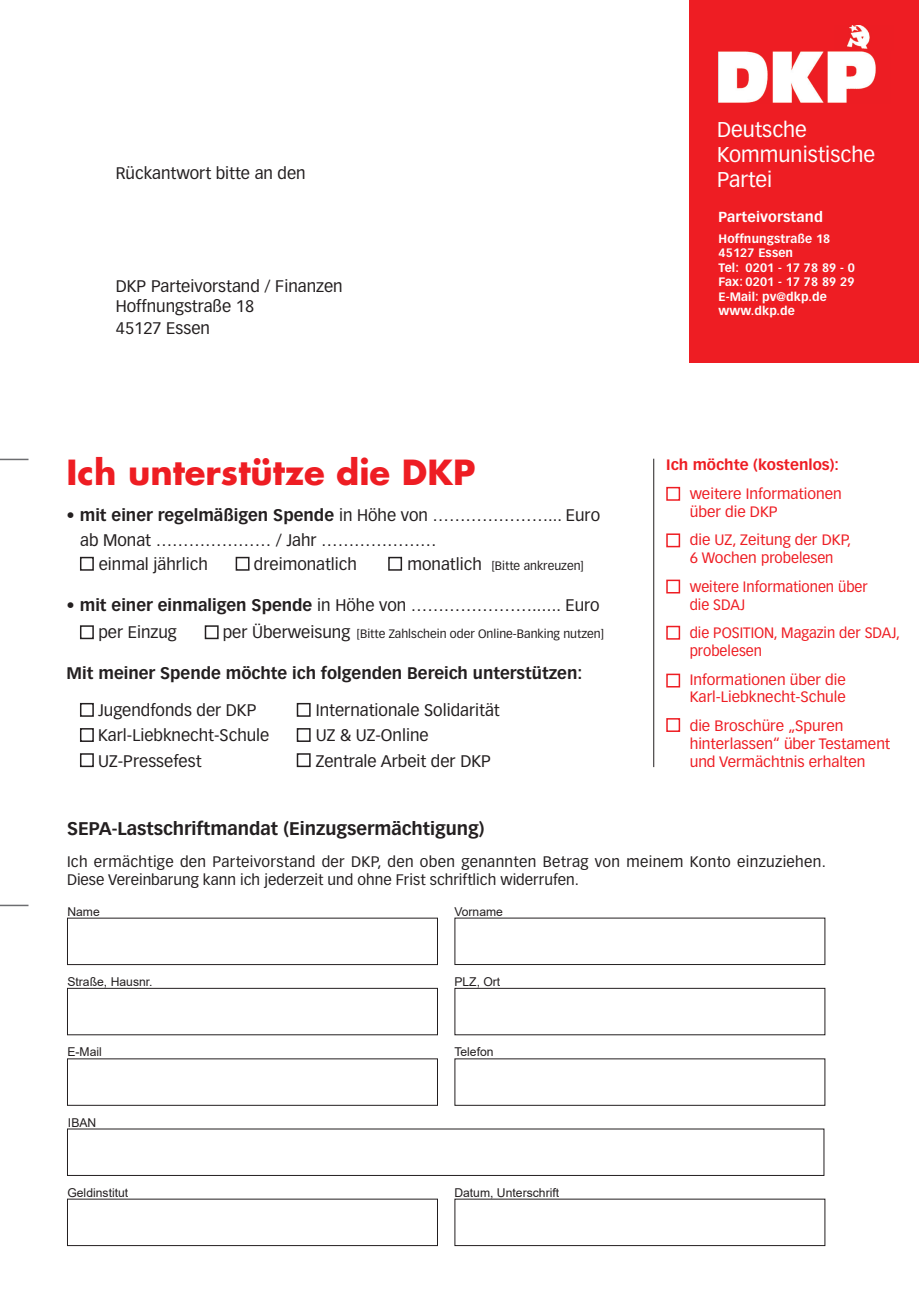
<style>
.page{position:relative;width:919px;height:1289px;background:#fff}
.page>*{position:absolute;margin:0;border:0;box-sizing:border-box;transform-origin:0 0}
.t1{font:700 33.9px "Futura";color:#ee1d23}
.t2{font:21px/25.2px "Vectora LT Std";color:#fff}
.t3{font:700 18px "Vectora LT Std";color:#231f20}
.t4{font:16.5px/27px "Vectora LT Std";color:#231f20}
.t5{font:700 16.5px "Vectora LT Std";color:#231f20}
.t6{font:15px/18px "Vectora LT Std";letter-spacing:.02em;color:#231f20}
.t7{font:14.85px/17.9px "Vectora LT Std";color:#ee1d23}
.t8{font:700 14.85px "Vectora LT Std";color:#ee1d23}
.t9{font:700 14.25px "Vectora LT Std";letter-spacing:.01em;color:#fff}
.t10{font:12.15px "Arial";color:#231f20}
.t11{font:700 12px/14.4px "Vectora LT Std";letter-spacing:.01em;color:#fff}
.t12{font:12px "Vectora LT Std";color:#231f20}
.s1{font-weight:400}
.s2{font-size:16.5px}
.s3{font-weight:700}
</style>
<div class="page">
<div style="left:67px;top:917px;width:371px;height:48px;background:#fff;border:1px solid #231f20"></div>
<div style="left:67px;top:987px;width:371px;height:48px;background:#fff;border:1px solid #231f20"></div>
<div style="left:454px;top:917px;width:371px;height:48px;background:#fff;border:1px solid #231f20"></div>
<div style="left:454px;top:987px;width:371px;height:48px;background:#fff;border:1px solid #231f20"></div>
<div style="left:80px;top:557px;width:14px;height:13px;border:2px solid #231f20"></div>
<div style="left:80px;top:625px;width:14px;height:14px;border:2px solid #231f20"></div>
<div style="left:80px;top:703px;width:14px;height:13px;border:2px solid #231f20"></div>
<div style="left:297px;top:703px;width:13px;height:13px;border:2px solid #231f20"></div>
<div style="left:80px;top:728px;width:14px;height:14px;border:2px solid #231f20"></div>
<div style="left:80px;top:753px;width:14px;height:14px;border:2px solid #231f20"></div>
<div style="left:297px;top:728px;width:13px;height:14px;border:2px solid #231f20"></div>
<div style="left:297px;top:753px;width:13px;height:14px;border:2px solid #231f20"></div>
<div style="left:236px;top:557px;width:13px;height:13px;border:2px solid #231f20"></div>
<div style="left:205px;top:625px;width:13px;height:14px;border:2px solid #231f20"></div>
<div style="left:388px;top:557px;width:14px;height:13px;border:2px solid #231f20"></div>
<hr style="left:0;top:458px;width:28px;height:2px;background:#6c6d70">
<hr style="left:0;top:904px;width:28px;height:2px;background:#6c6d70">
<div style="left:666px;top:487px;width:14px;height:14px;border:2px solid #ee1d23"></div>
<div style="left:666px;top:533px;width:14px;height:14px;border:2px solid #ee1d23"></div>
<div style="left:666px;top:579px;width:14px;height:14px;border:2px solid #ee1d23"></div>
<div style="left:666px;top:625px;width:14px;height:14px;border:2px solid #ee1d23"></div>
<div style="left:666px;top:673px;width:14px;height:14px;border:2px solid #ee1d23"></div>
<div style="left:666px;top:718px;width:14px;height:14px;border:2px solid #ee1d23"></div>
<hr style="left:653px;top:458px;width:1px;height:309px;background:#231f20">
<div style="left:689px;top:0;width:229px;height:363px;background:#ee1d23"></div>
<img style="left:718px;top:51px;width:158px;height:52px">
<img style="left:847px;top:25px;width:23px;height:24px">
<p class="t4" style="left:116px;top:159px;width:191px">Rückantwort bitte an den</p>
<p class="t4" style="left:116px;top:276px;width:228px;line-height:19.8px">DKP Parteivorstand / Finanzen<br>Hoffnungstraße 18</p>
<p class="t4" style="left:116px;top:314px;width:96px">45127 Essen</p>
<h1 class="t1" style="left:67px;top:449px;width:410px">Ich unterstütze die DKP</h1>
<p class="t5" style="left:67px;top:505px;width:535px">• mit einer regelmäßigen Spende <span class="s1">in Höhe von …………………... Euro</span></p>
<p class="t4" style="left:80px;top:526px;width:358px">ab Monat ………………… / Jahr …………………</p>
<p class="t4" style="left:99px;top:550px;width:111px">einmal jährlich</p>
<p class="t4" style="left:254px;top:550px;width:105px">dreimonatlich</p>
<p class="t12" style="left:407px;top:558px;width:178px"><span class="s2">monatlich</span> [Bitte ankreuzen]</p>
<p class="t4" style="left:98px;top:591px;width:502px;text-indent:-32px"><span class="s3">• mit einer einmaligen Spende</span> in Höhe von …………………....... Euro per Einzug</p>
<p class="t12" style="left:223px;top:626px;width:382px"><span class="s2">per Überweisung</span> [Bitte Zahlschein oder Online-Banking nutzen]</p>
<p class="t5" style="left:67px;top:662px;width:517px">Mit meiner Spende möchte ich folgenden Bereich unterstützen:</p>
<p class="t4" style="left:98px;top:696px;width:160px">Jugendfonds der DKP</p>
<p class="t4" style="left:316px;top:696px;width:185px">Internationale Solidarität</p>
<p class="t4" style="left:98px;top:722px;width:173px">Karl-Liebknecht-Schule</p>
<p class="t4" style="left:316px;top:722px;width:114px">UZ &amp; UZ-Online</p>
<p class="t4" style="left:98px;top:747px;width:105px">UZ-Pressefest</p>
<p class="t4" style="left:316px;top:747px;width:177px">Zentrale Arbeit der DKP</p>
<p class="t2" style="left:717px;top:117px;width:159px">Deutsche<br>Kommunistische<br>Partei</p>
<p class="t9" style="left:718px;top:208px;width:106px">Parteivorstand</p>
<p class="t11" style="left:718px;top:231px;width:138px">Hoffnungstraße 18<br>45127 Essen<br>Tel: 0201 - 17 78 89 - 0<br>Fax: 0201 - 17 78 89 29<br>E-Mail: pv@dkp.de www.dkp.de</p>
<p class="t8" style="left:666px;top:456px;width:174px">Ich möchte (kostenlos):</p>
<p class="t7" style="left:689px;top:484px;width:153px">weitere Informationen über die DKP</p>
<p class="t7" style="left:689px;top:531px;width:163px">die UZ, Zeitung der DKP,<br>6 Wochen probelesen</p>
<p class="t7" style="left:689px;top:577px;width:180px">weitere Informationen über die SDAJ</p>
<p class="t7" style="left:689px;top:624px;width:212px">die POSITION, Magazin der SDAJ, probelesen</p>
<p class="t7" style="left:689px;top:670px;width:158px">Informationen über die<br>Karl-Liebknecht-Schule</p>
<p class="t7" style="left:689px;top:717px;width:202px">die Broschüre „Spuren hinterlassen“ über Testament und Vermächtnis erhalten</p>
<p class="t3" style="left:67px;top:817px;width:419px">SEPA-Lastschriftmandat (Einzugsermächtigung)</p>
<p class="t6" style="left:67px;top:852px;width:760px">Ich ermächtige den Parteivorstand der DKP, den oben genannten Betrag von meinem Konto einzuziehen.<br>Diese Vereinbarung kann ich jederzeit und ohne Frist schriftlich widerrufen.</p>
<p class="t10" style="left:67px;top:903px;width:34px">Name</p>
<p class="t10" style="left:454px;top:903px;width:50px">Vorname</p>
<p class="t10" style="left:67px;top:973px;width:87px">Straße, Hausnr.</p>
<p class="t10" style="left:454px;top:973px;width:47px">PLZ, Ort</p>
<p class="t10" style="left:67px;top:1042px;width:36px">E-Mail</p>
<p class="t10" style="left:68px;top:1113px;width:30px">IBAN</p>
<p class="t10" style="left:67px;top:1184px;width:62px">Geldinstitut</p>
<p class="t10" style="left:454px;top:1043px;width:41px">Telefon</p>
<p class="t10" style="left:454px;top:1184px;width:106px">Datum, Unterschrift</p>
</div>
